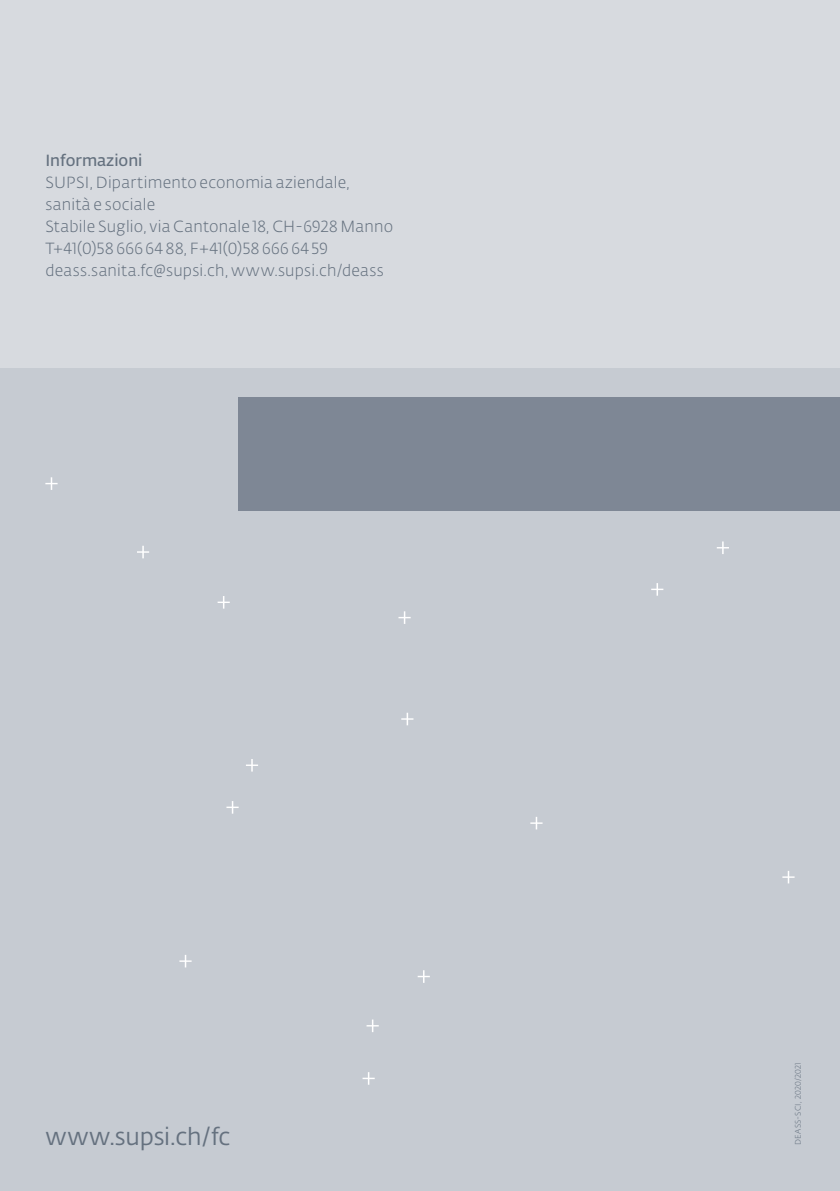
<style>
.page{position:relative;width:840px;height:1191px;background:#fff}
.page>*{position:absolute;margin:0;border:0;box-sizing:border-box;transform-origin:0 0}
.t1{font:24px "SUPSI Fedra Sans";letter-spacing:-.01em;color:#65717f}
.t2{font:300 16px/22px "SUPSI Fedra Sans";letter-spacing:.015em;color:#65717f}
.t3{font:600 16px "SUPSI Fedra Sans";color:#65717f}
.t4{font:300 8px "SUPSI Fedra Sans";letter-spacing:.025em;color:#65717f}
</style>
<div class="page">
<div style="left:0;top:0;width:839px;height:1191px;background:#d7dadf"></div>
<div style="left:0;top:369px;width:839px;height:822px;background:#c6cbd2"></div>
<svg style="left:45px;top:477px;width:13px;height:13px"></svg>
<svg style="left:137px;top:546px;width:12px;height:12px"></svg>
<svg style="left:217px;top:596px;width:13px;height:12px"></svg>
<svg style="left:398px;top:611px;width:12px;height:13px"></svg>
<svg style="left:651px;top:583px;width:12px;height:12px"></svg>
<svg style="left:717px;top:541px;width:11px;height:13px"></svg>
<svg style="left:782px;top:871px;width:12px;height:12px"></svg>
<svg style="left:530px;top:817px;width:12px;height:12px"></svg>
<svg style="left:401px;top:712px;width:12px;height:13px"></svg>
<svg style="left:417px;top:970px;width:12px;height:12px"></svg>
<svg style="left:246px;top:759px;width:12px;height:12px"></svg>
<svg style="left:226px;top:801px;width:12px;height:12px"></svg>
<svg style="left:179px;top:955px;width:12px;height:12px"></svg>
<svg style="left:366px;top:1019px;width:12px;height:13px"></svg>
<svg style="left:362px;top:1072px;width:12px;height:12px"></svg>
<hr style="left:839px;top:0;width:1px;height:1191px;background:#d7dadf">
<hr style="left:839px;top:369px;width:1px;height:822px;background:#c6cbd2">
<hr style="left:839px;top:397px;width:1px;height:113px;background:#7e8795">
<div style="left:239px;top:397px;width:600px;height:113px;background:#7e8795"></div>
<hr style="left:839px;top:510px;width:1px;height:265px;background:#fff">
<p class="t3" style="left:45px;top:149px;width:99px">Informazioni</p>
<p class="t2" style="left:45px;top:171px;width:349px">SUPSI, Dipartimento economia aziendale, sanità e sociale<br>Stabile Suglio, via Cantonale 18, CH-6928 Manno T+41(0)58 666 64 88, F+41(0)58 666 64 59 deass.sanita.fc@supsi.ch, www.supsi.ch/deass</p>
<h1 class="t1" style="left:45px;top:1120px;width:186px">www.supsi.ch/fc</h1>
<p class="t4" style="left:792px;top:1145px;width:84px;rotate:-90deg">DEASS-SCI, 2020/2021</p>
</div>
